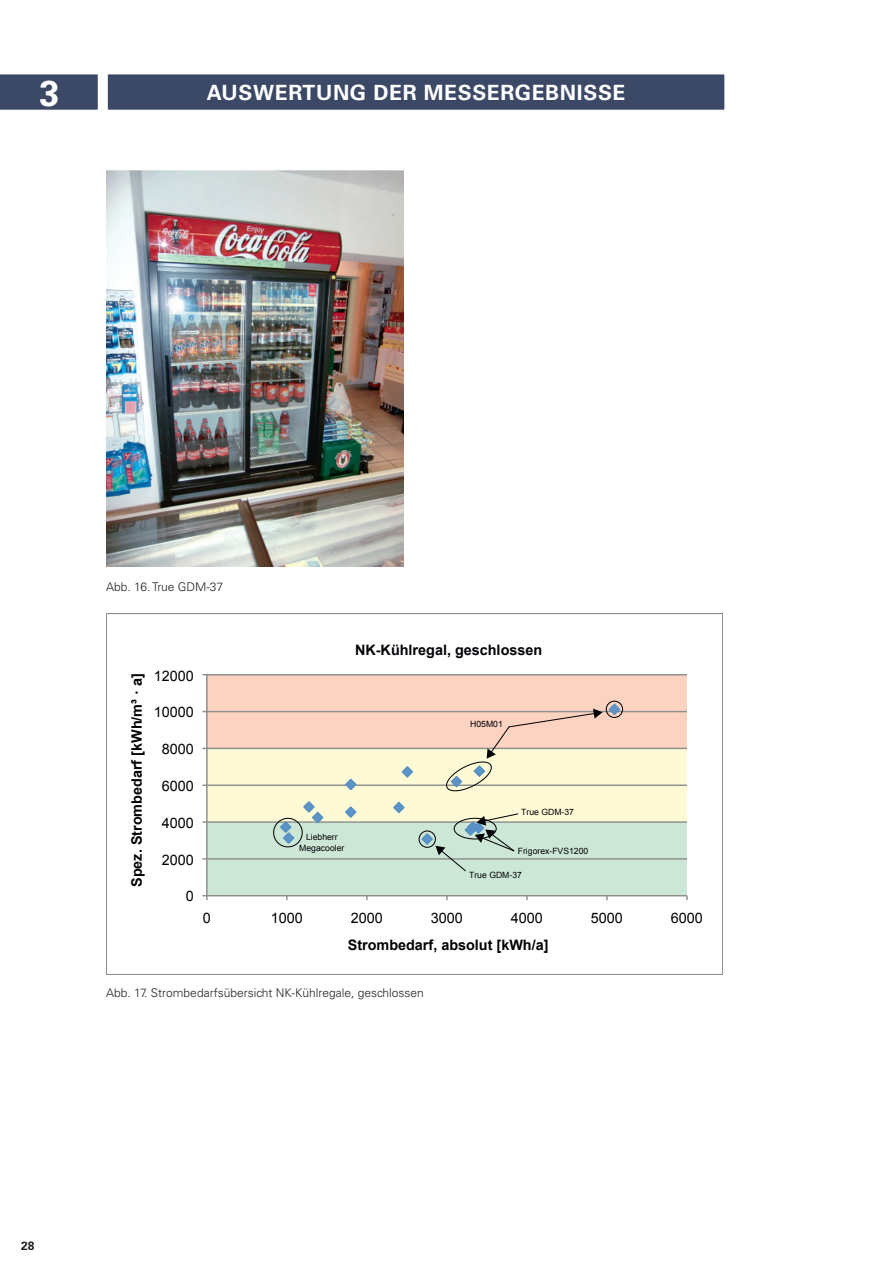
<style>
.page{position:relative;width:893px;height:1263px;background:#fff}
.page>*{position:absolute;margin:0;border:0;box-sizing:border-box;transform-origin:0 0}
.Univers_bold_14_15{font:700 36px "Univers LT";color:#fff}
.Univers_bold_14_15-2{font:700 21px "Univers LT";letter-spacing:.03em;color:#fff}
.t1{font:700 14.4px "Arial";color:#010106}
.t2{font:14.4px "Arial";color:#010106}
.BU_Univers_8_9{font:300 12px "Univers LT";color:#231f20}
.t3{font:700 12px "Univers LT";color:#231f20}
.t4{font:8.7px/10.4px "Arial";color:#010106;text-align:center}
</style>
<div class="page">
<div style="left:0;top:74px;width:98px;height:36px;background:#3b4966"></div>
<div style="left:107px;top:74px;width:618px;height:36px;background:#3b4966"></div>
<img style="left:106px;top:170px;width:298px;height:397px">
<div style="left:206px;top:822px;width:481px;height:73px;background:#cce7d5"></div>
<div style="left:206px;top:749px;width:481px;height:73px;background:#fdfad5"></div>
<div style="left:206px;top:675px;width:481px;height:73px;background:#fcd2c0"></div>
<hr style="left:207px;top:858px;width:480px;height:2px;background:#8c8e8f">
<hr style="left:207px;top:821px;width:480px;height:2px;background:#8c8e8f">
<hr style="left:207px;top:784px;width:480px;height:2px;background:#8c8e8f">
<hr style="left:207px;top:748px;width:480px;height:1px;background:#8c8e8f">
<hr style="left:207px;top:711px;width:480px;height:1px;background:#8c8e8f">
<hr style="left:207px;top:674px;width:480px;height:1px;background:#8c8e8f">
<hr style="left:206px;top:675px;width:2px;height:221px;background:#8c8e8f">
<hr style="left:207px;top:895px;width:480px;height:1px;background:#8c8e8f">
<svg style="left:203px;top:895px;width:5px;height:5px"></svg>
<svg style="left:279px;top:702px;width:342px;height:144px"></svg>
<div style="left:606px;top:701px;width:17px;height:17px;border:1px solid #010106;border-radius:50%"></div>
<div style="left:419px;top:830px;width:17px;height:18px;border:1px solid #010106;border-radius:50%"></div>
<div style="left:454px;top:818px;width:43px;height:21px;border:1px solid #010106;border-radius:50%"></div>
<div style="left:273px;top:818px;width:30px;height:29px;border:1px solid #010106;border-radius:50%"></div>
<svg style="left:435px;top:846px;width:32px;height:26px"></svg>
<svg style="left:475px;top:813px;width:44px;height:39px"></svg>
<svg style="left:443px;top:709px;width:159px;height:84px"></svg>
<p class="Univers_bold_14_15" style="left:39px;top:72px;width:22px">3</p>
<p class="Univers_bold_14_15-2" style="left:207px;top:80px;width:420px">AUSWERTUNG DER MESSERGEBNISSE</p>
<p class="BU_Univers_8_9" style="left:106px;top:579px;width:118px">Abb. 16. True GDM-37</p>
<p class="t1" style="left:127px;top:887px;width:215px;rotate:-90deg">Spez. Strombedarf [kWh/m³ · a]</p>
<p class="t2" style="left:154px;top:666px;width:42px">12000</p>
<p class="t2" style="left:154px;top:703px;width:42px">10000</p>
<p class="t2" style="left:162px;top:740px;width:34px">8000</p>
<p class="t2" style="left:162px;top:776px;width:34px">6000</p>
<p class="t2" style="left:162px;top:813px;width:34px">4000</p>
<p class="t2" style="left:162px;top:850px;width:34px">2000</p>
<p class="t2" style="left:186px;top:887px;width:10px">0</p>
<p class="t1" style="left:355px;top:640px;width:189px">NK-Kühlregal, geschlossen</p>
<p class="t4" style="left:470px;top:719px;width:34px">H05M01</p>
<p class="t4" style="left:299px;top:832px;width:47px">Liebherr<br>Megacooler</p>
<p class="t4" style="left:521px;top:807px;width:54px">True GDM-37</p>
<p class="t4" style="left:518px;top:845px;width:72px">Frigorex-FVS1200</p>
<p class="t4" style="left:469px;top:870px;width:54px">True GDM-37</p>
<p class="t2" style="left:203px;top:909px;width:10px">0</p>
<p class="t2" style="left:271px;top:909px;width:34px">1000</p>
<p class="t2" style="left:351px;top:909px;width:34px">2000</p>
<p class="t2" style="left:431px;top:909px;width:34px">3000</p>
<p class="t2" style="left:511px;top:909px;width:34px">4000</p>
<p class="t2" style="left:591px;top:909px;width:34px">5000</p>
<p class="t2" style="left:671px;top:909px;width:34px">6000</p>
<p class="t1" style="left:348px;top:935px;width:202px">Strombedarf, absolut [kWh/a]</p>
<p class="BU_Univers_8_9" style="left:106px;top:986px;width:319px">Abb. 17. Strombedarfsübersicht NK-Kühlregale, geschlossen</p>
<p class="t3" style="left:21px;top:1239px;width:15px">28</p>
</div>
